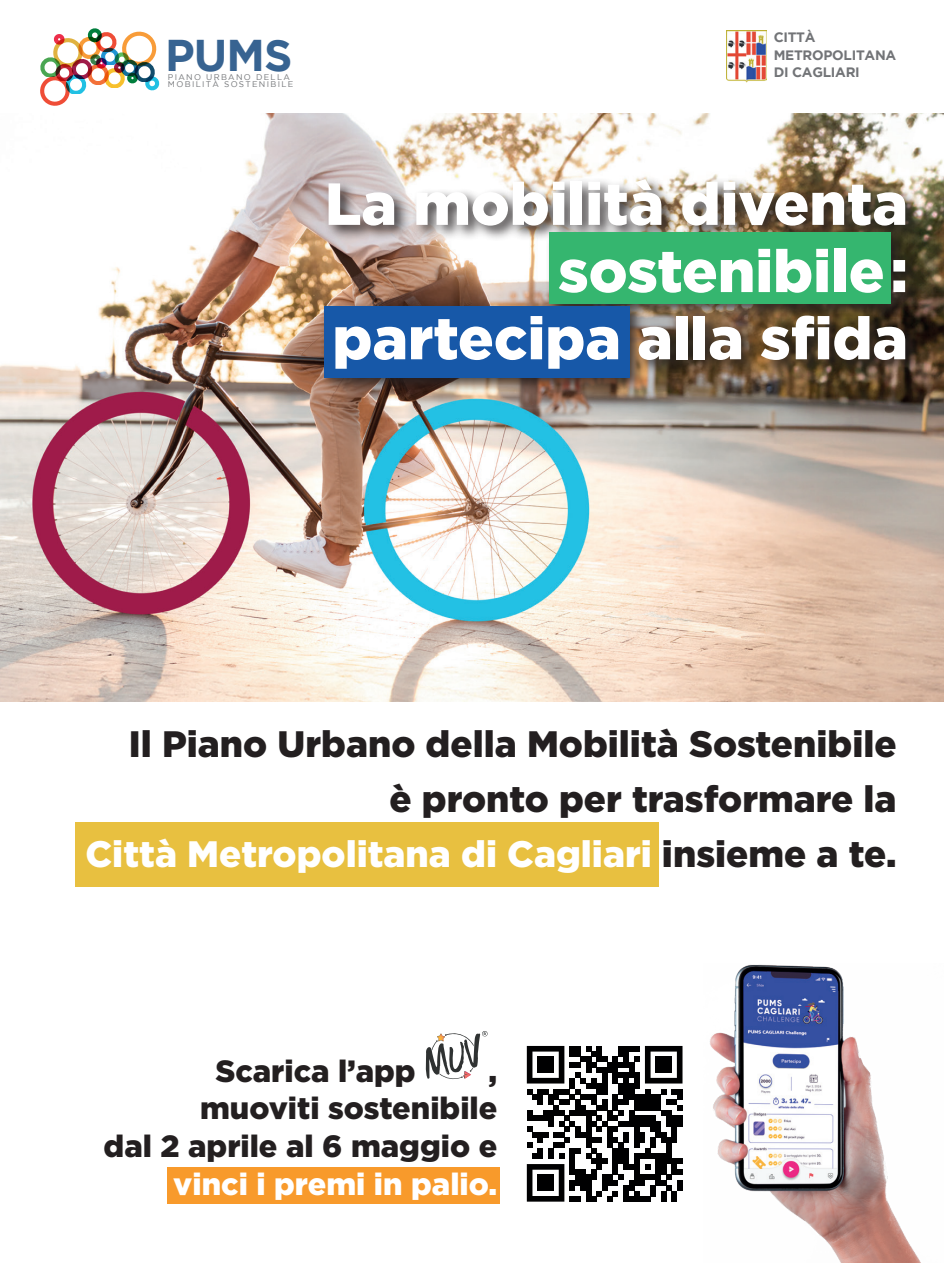
<style>
.page{position:relative;width:944px;height:1263px;background:#fff}
.page>*{position:absolute;margin:0;border:0;box-sizing:border-box;transform-origin:0 0}
.t1{font:900 59.18px/67.3px "Gotham";color:#fff;text-align:right}
.t2{font:700 44.32px "Gotham";color:#376391}
.t3{font:900 36.68px/55.1px "Gotham";color:#231f20;text-align:right}
.t4{font:900 30.82px/37.6px "Gotham";color:#231f20;text-align:right}
.t5{font:900 30.82px "Gotham";color:#fff}
.t6{font:700 13.5px/17.8px "Gotham";letter-spacing:-.02em;color:#727477}
.t7{font:8.33px/6.8px "Gotham";letter-spacing:.16em;color:#727477}
.s1{color:#fff}
</style>
<div class="page">
<img style="left:726px;top:31px;width:41px;height:52px">
<svg style="left:40px;top:28px;width:120px;height:77px"></svg>
<div style="left:127px;top:72px;width:11px;height:12px;border:4px solid #007e3d;border-radius:3px"></div>
<div style="left:114px;top:62px;width:11px;height:11px;border:4px solid #9f1c4a;border-radius:3px"></div>
<div style="left:96px;top:57px;width:11px;height:12px;border:4px solid #de196f;border-radius:3px"></div>
<div style="left:53px;top:34px;width:12px;height:11px;border:4px solid #ed2e4b;border-radius:3px"></div>
<div style="left:90px;top:54px;width:11px;height:11px;border:4px solid #3c824e;border-radius:3px"></div>
<img style="left:0;top:114px;width:944px;height:587px">
<div style="left:319px;top:175px;width:604px;height:219px;background:#231f20;opacity:.82"></div>
<div style="left:549px;top:232px;width:342px;height:72px;background:#35b66f"></div>
<div style="left:324px;top:306px;width:305px;height:71px;background:#1758a8"></div>
<div style="left:75px;top:822px;width:584px;height:64px;background:#e8c040"></div>
<div style="left:167px;top:1167px;width:332px;height:37px;background:#f89a2b"></div>
<svg style="left:527px;top:1046px;width:155px;height:155px"></svg>
<div style="left:538px;top:1057px;width:16px;height:16px;background:#000001"></div>
<div style="left:656px;top:1057px;width:16px;height:16px;background:#000001"></div>
<div style="left:538px;top:1175px;width:16px;height:16px;background:#000001"></div>
<img style="left:709px;top:964px;width:212px;height:299px">
<svg style="left:425px;top:1031px;width:63px;height:49px"></svg>
<p class="t2" style="left:165px;top:30px;width:129px">PUMS</p>
<p class="t7" style="left:168px;top:74px;width:127px">PIANO URBANO DELLA<br>MOBILITÀ SOSTENIBILE</p>
<p class="t6" style="left:774px;top:28px;width:124px">CITTÀ<br>METROPOLITANA</p>
<p class="t6" style="left:774px;top:63px;width:88px">DI CAGLIARI</p>
<h1 class="t1" style="left:325px;top:169px;width:585px">La mobilità diventa sostenibile: partecipa alla sfida</h1>
<p class="t3" style="left:85px;top:715px;width:813px">Il Piano Urbano della Mobilità Sostenibile<br>è pronto per trasformare la<br><span class="s1">Città Metropolitana di Cagliari</span> insieme a te.</p>
<p class="t4" style="left:215px;top:1051px;width:202px">Scarica l’app</p>
<p class="t4" style="left:104px;top:1051px;width:395px">,<br>muoviti sostenibile<br>dal 2 aprile al 6 maggio e</p>
<p class="t5" style="left:173px;top:1166px;width:326px">vinci i premi in palio.</p>
</div>
